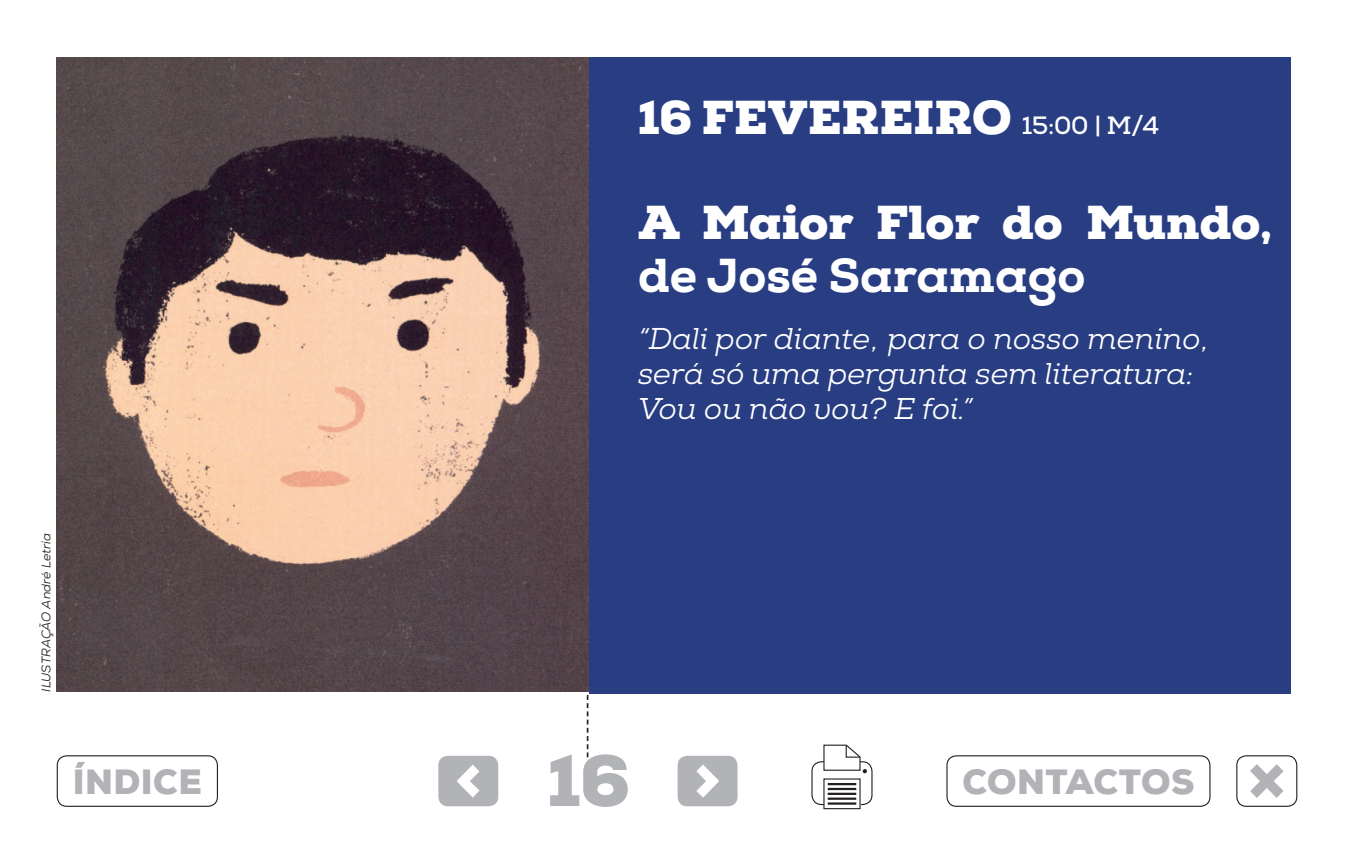
<style>
.page{position:relative;width:1347px;height:851px;background:#fff}
.page>*{position:absolute;margin:0;border:0;box-sizing:border-box;transform-origin:0 0}
.t1{font:900 72.5px "Nexa Slab";color:#b2b3b7}
.t2{font:900 47.5px/52.5px "Nexa Slab";color:#fff}
.t3{font:900 35px "Nexa";letter-spacing:.015em;color:#b2b3b7}
.t4{font:italic 30px/35px "Nexa Slab";color:#fff}
.t5{font:italic 12.5px "Nexa";letter-spacing:-.005em;color:#231f20}
.s1{font-weight:700;font-size:25px}
.s2{font-weight:800}
</style>
<div class="page">
<img style="left:57px;top:57px;width:532px;height:634px">
<div style="left:589px;top:57px;width:701px;height:636px;background:#283d82"></div>
<svg style="left:587px;top:695px;width:1px;height:62px"></svg>
<div style="left:811px;top:761px;width:61px;height:44px;border:1px solid #231f20;border-radius:10px"></div>
<svg style="left:825px;top:783px;width:33px;height:22px"></svg>
<div style="left:823px;top:778px;width:37px;height:31px;border:1px solid #231f20"></div>
<svg style="left:823px;top:744px;width:44px;height:29px"></svg>
<hr style="left:829px;top:782px;width:26px;height:3px;background:#231f20">
<hr style="left:829px;top:792px;width:26px;height:2px;background:#231f20">
<hr style="left:829px;top:787px;width:26px;height:3px;background:#231f20">
<hr style="left:829px;top:797px;width:26px;height:2px;background:#231f20">
<hr style="left:829px;top:802px;width:26px;height:2px;background:#231f20">
<div style="left:677px;top:755px;width:60px;height:51px;background:#b2b3b7;border-radius:10px"></div>
<svg style="left:696px;top:765px;width:23px;height:32px"></svg>
<div style="left:946px;top:755px;width:264px;height:51px;border:1px solid #231f20;border-radius:10px"></div>
<div style="left:57px;top:755px;width:161px;height:51px;border:1px solid #231f20;border-radius:10px"></div>
<svg style="left:1250px;top:764px;width:33px;height:33px"></svg>
<div style="left:1236px;top:755px;width:61px;height:51px;border:1px solid #231f20;border-radius:10px"></div>
<div style="left:438px;top:755px;width:60px;height:51px;background:#b2b3b7;border-radius:10px"></div>
<svg style="left:457px;top:764px;width:22px;height:33px"></svg>
<p class="t2" style="left:638px;top:91px;width:522px">16 FEVEREIRO <span class="s1">15:00 | M/4</span></p>
<p class="t2" style="left:638px;top:196px;width:635px">A Maior Flor do Mundo, <span class="s2">de José Saramago</span></p>
<p class="t4" style="left:638px;top:322px;width:574px">“Dali por diante, para o nosso menino, será só uma pergunta sem literatura:</p>
<p class="t4" style="left:638px;top:392px;width:336px">Vou ou não vou? E foi.”</p>
<p class="t5" style="left:38px;top:691px;width:160px;rotate:-90deg">ILUSTRAÇÃO André Letria</p>
<p class="t1" style="left:547px;top:734px;width:84px">16</p>
<p class="t3" style="left:73px;top:759px;width:131px">ÍNDICE</p>
<p class="t3" style="left:962px;top:759px;width:233px">CONTACTOS</p>
</div>
